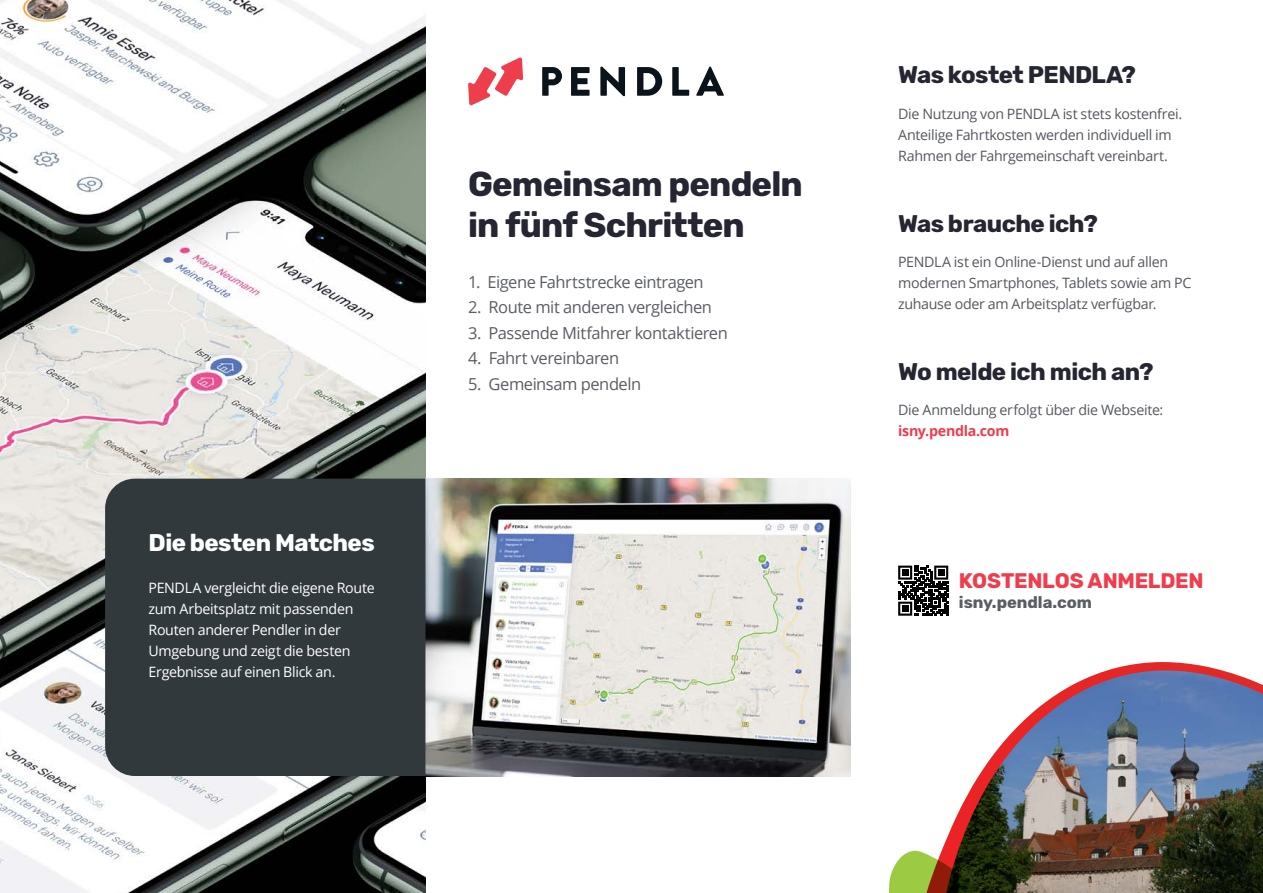
<style>
.page{position:relative;width:1263px;height:893px;background:#fff}
.page>*{position:absolute;margin:0;border:0;box-sizing:border-box;transform-origin:0 0}
.t1{font:700 34.5px/40.5px "Rubik";letter-spacing:-.025em;color:#252631}
.t2{font:700 24px "Rubik";letter-spacing:-.025em;color:#252631}
.t3{font:700 24px "Rubik";letter-spacing:-.025em;color:#fff}
.t4{font:700 21px "Rubik";letter-spacing:-.01em;color:#ef3d4d}
.t5{font:16.5px "Open Sans";letter-spacing:-.03em;color:#5a5d64}
.t6{font:700 16.5px "Rubik";letter-spacing:-.005em;color:#5b5d65}
.t7{font:14.25px/21px "Open Sans";letter-spacing:-.02em;color:#565860}
.t8{font:14.25px/21px "Open Sans";letter-spacing:-.02em;color:#fff}
.t9{font:700 14.25px "Open Sans";letter-spacing:-.02em;color:#ef3c4c}
</style>
<div class="page">
<img style="left:0;top:0;width:425px;height:893px">
<img style="left:425px;top:479px;width:425px;height:297px">
<div style="left:105px;top:479px;width:320px;height:297px;background:#32393d"></div>
<img style="left:941px;top:662px;width:322px;height:231px">
<svg style="left:889px;top:851px;width:89px;height:42px"></svg>
<svg style="left:468px;top:57px;width:55px;height:49px"></svg>
<svg style="left:542px;top:67px;width:20px;height:29px"></svg>
<svg style="left:571px;top:67px;width:18px;height:29px"></svg>
<svg style="left:600px;top:67px;width:25px;height:29px"></svg>
<svg style="left:637px;top:67px;width:25px;height:29px"></svg>
<svg style="left:672px;top:67px;width:17px;height:29px"></svg>
<svg style="left:696px;top:67px;width:28px;height:29px"></svg>
<svg style="left:898px;top:566px;width:50px;height:50px"></svg>
<h2 class="t3" style="left:149px;top:529px;width:228px">Die besten Matches</h2>
<p class="t8" style="left:149px;top:577px;width:228px">PENDLA vergleicht die eigene Route zum Arbeitsplatz mit passenden<br>Routen anderer Pendler in der<br>Umgebung und zeigt die besten<br>Ergebnisse auf einen Blick an.</p>
<h1 class="t1" style="left:468px;top:165px;width:336px">Gemeinsam pendeln in fünf Schritten</h1>
<p class="t5" style="left:468px;top:271px;width:237px">1. Eigene Fahrtstrecke eintragen</p>
<p class="t5" style="left:468px;top:296px;width:245px">2. Route mit anderen vergleichen</p>
<p class="t5" style="left:468px;top:322px;width:261px">3. Passende Mitfahrer kontaktieren</p>
<p class="t5" style="left:468px;top:347px;width:152px">4. Fahrt vereinbaren</p>
<p class="t5" style="left:468px;top:373px;width:175px">5. Gemeinsam pendeln</p>
<h2 class="t2" style="left:898px;top:61px;width:239px">Was kostet PENDLA?</h2>
<p class="t7" style="left:898px;top:103px;width:285px">Die Nutzung von PENDLA ist stets kostenfrei.<br>Anteilige Fahrtkosten werden individuell im<br>Rahmen der Fahrgemeinschaft vereinbart.</p>
<h2 class="t2" style="left:898px;top:209px;width:201px">Was brauche ich?</h2>
<p class="t7" style="left:898px;top:251px;width:295px">PENDLA ist ein Online-Dienst und auf allen modernen Smartphones, Tablets sowie am PC zuhause oder am Arbeitsplatz verfügbar.</p>
<h2 class="t2" style="left:898px;top:357px;width:257px">Wo melde ich mich an?</h2>
<p class="t7" style="left:898px;top:399px;width:267px">Die Anmeldung erfolgt über die Webseite:</p>
<p class="t9" style="left:898px;top:421px;width:113px">isny.pendla.com</p>
<h3 class="t4" style="left:959px;top:568px;width:246px">KOSTENLOS ANMELDEN</h3>
<p class="t6" style="left:959px;top:592px;width:135px">isny.pendla.com</p>
</div>
